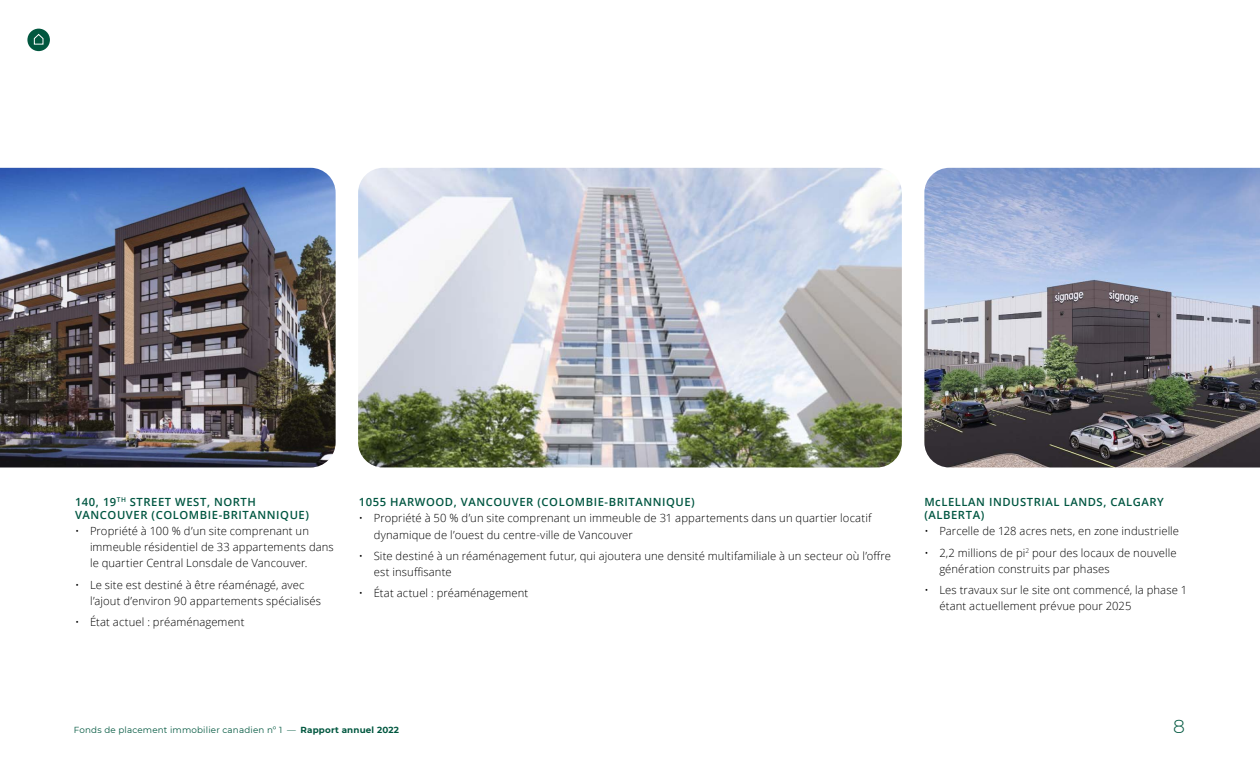
<style>
.page{position:relative;width:1260px;height:765px;background:#fff}
.page>*{position:absolute;margin:0;border:0;box-sizing:border-box;transform-origin:0 0}
.t1{font:300 18.75px "Montserrat";color:#00573f}
.t2{font:300 11.25px/16.2px "Open Sans";letter-spacing:.01em;color:#000}
.H3{font:600 11.25px/13.1px "Open Sans";letter-spacing:.05em;color:#005641}
.t3{font:8.75px "Montserrat";letter-spacing:.02em;color:#00573f}
.s1{font-weight:700}
</style>
<div class="page">
<div style="left:27px;top:29px;width:23px;height:22px;background:#01573f;border-radius:50%"></div>
<svg style="left:33px;top:34px;width:11px;height:11px"></svg>
<img style="left:0;top:168px;width:336px;height:300px">
<img style="left:358px;top:168px;width:544px;height:300px">
<img style="left:924px;top:168px;width:336px;height:300px">
<p class="H3" style="left:75px;top:495px;width:235px">140, 19<sup>TH</sup> STREET WEST, NORTH<br>VANCOUVER (COLOMBIE-BRITANNIQUE)</p>
<p class="t2" style="left:90px;top:522px;width:245px;text-indent:-15px">• Propriété à 100 % d’un site comprenant un immeuble résidentiel de 33 appartements dans le quartier Central Lonsdale de Vancouver.</p>
<p class="t2" style="left:90px;top:576px;width:233px;text-indent:-15px">• Le site est destiné à être réaménagé, avec l’ajout d’environ 90 appartements spécialisés</p>
<p class="t2" style="left:75px;top:614px;width:171px">• État actuel : préaménagement</p>
<p class="H3" style="left:359px;top:495px;width:338px">1055 HARWOOD, VANCOUVER (COLOMBIE-BRITANNIQUE)</p>
<p class="t2" style="left:374px;top:510px;width:499px;text-indent:-15px">• Propriété à 50 % d’un site comprenant un immeuble de 31 appartements dans un quartier locatif dynamique de l’ouest du centre-ville de Vancouver</p>
<p class="t2" style="left:374px;top:547px;width:519px;text-indent:-15px">• Site destiné à un réaménagement futur, qui ajoutera une densité multifamiliale à un secteur où l’offre est insuffisante</p>
<p class="t2" style="left:359px;top:585px;width:171px">• État actuel : préaménagement</p>
<p class="H3" style="left:924px;top:495px;width:241px">McLELLAN INDUSTRIAL LANDS, CALGARY (ALBERTA)</p>
<p class="t2" style="left:924px;top:523px;width:256px">• Parcelle de 128 acres nets, en zone industrielle</p>
<p class="t2" style="left:939px;top:544px;width:239px;text-indent:-15px">• 2,2 millions de pi<sup>2</sup> pour des locaux de nouvelle génération construits par phases</p>
<p class="t2" style="left:939px;top:582px;width:249px;text-indent:-15px">• Les travaux sur le site ont commencé, la phase 1 étant actuellement prévue pour 2025</p>
<p class="t3" style="left:74px;top:723px;width:326px">Fonds de placement immobilier canadien nº 1 — <span class="s1">Rapport annuel 2022</span></p>
<h1 class="t1" style="left:1173px;top:713px;width:13px">8</h1>
</div>
